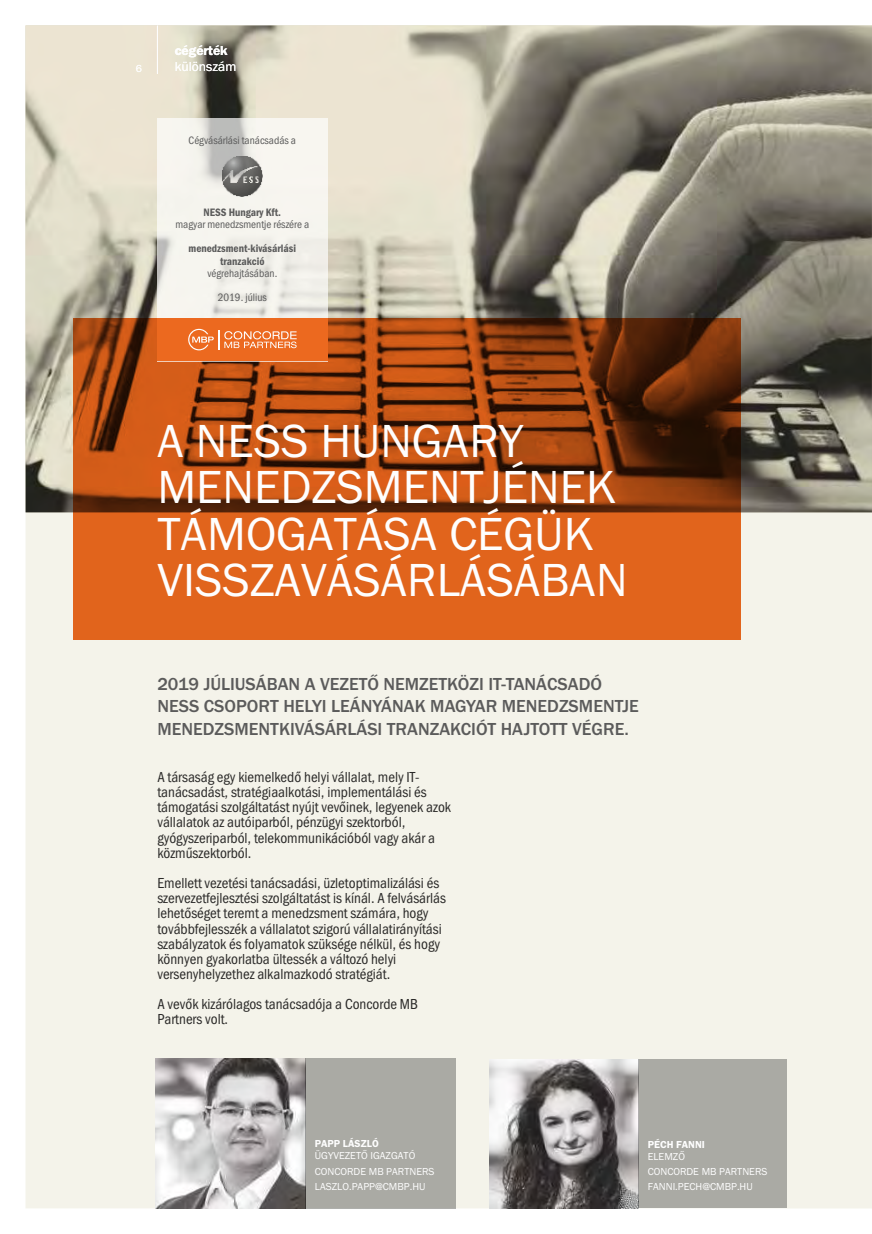
<style>
.page{position:relative;width:872px;height:1234px;background:#fff}
.page>*{position:absolute;margin:0;border:0;box-sizing:border-box;transform-origin:0 0}
.t1{font:48px/46.5px "Franklin Got Itc TEE Book";color:#fefefe}
.t2{font:500 18px/22.5px "Franklin Got Itc TEE";color:#5b5b5b}
.t3{font:15px/15.1px "Franklin Got Itc TEE Book Condensed";color:#2b2a29}
.t4{font:13.5px "Franklin Got Itc TEE Book";color:#fefefe}
.t5{font:13.5px "Franklin Got Itc TEE Demi";color:#fefefe}
.t6{font:11.1px/24px "Franklin Got Itc TEE Book Condensed";color:#5b5b5b;text-align:center}
.t7{font:11.1px/12.3px "Franklin Gothic Itc TEE Demi Condensed";color:#5b5b5b;text-align:center}
.t8{font:10.5px "Franklin Got Itc TEE Book";color:#fefefe}
.t9{font:10.5px "Franklin Got Itc TEE Demi";color:#fefefe}
</style>
<div class="page">
<div style="left:26px;top:25px;width:846px;height:1183px;background:#f4f3ea"></div>
<img style="left:26px;top:25px;width:845px;height:487px">
<img style="left:155px;top:1058px;width:150px;height:150px">
<div style="left:305px;top:1058px;width:150px;height:150px;background:#aaaaa4"></div>
<svg style="left:73px;top:318px;width:667px;height:321px;background:#b24e15"></svg>
<div style="left:157px;top:118px;width:170px;height:243px;background:#fefefe;opacity:.7"></div>
<div style="left:157px;top:318px;width:170px;height:43px;background:#ec691f"></div>
<svg style="left:188px;top:329px;width:109px;height:21px"></svg>
<img style="left:222px;top:156px;width:40px;height:40px">
<hr style="left:871px;top:25px;width:1px;height:487px;background:#d7d5c1">
<img style="left:489px;top:1059px;width:149px;height:149px">
<div style="left:638px;top:1059px;width:149px;height:149px;background:#aaaaa4"></div>
<hr style="left:157px;top:26px;width:1px;height:48px;background:#fefefe">
<p class="t8" style="left:136px;top:65px;width:8px">6</p>
<p class="t5" style="left:175px;top:46px;width:54px">cégérték</p>
<p class="t4" style="left:175px;top:62px;width:63px">különszám</p>
<p class="t6" style="left:189px;top:129px;width:109px">Cégvásárlási tanácsadás a</p>
<p class="t7" style="left:204px;top:207px;width:79px">NESS Hungary Kft.</p>
<p class="t6" style="left:175px;top:213px;width:135px">magyar menedzsmentje részére a</p>
<p class="t7" style="left:189px;top:244px;width:109px">menedzsment-kivásárlási tranzakció</p>
<p class="t6" style="left:207px;top:262px;width:71px">végrehajtásában.<br>2019. július</p>
<h1 class="t1" style="left:157px;top:422px;width:472px">A NESS HUNGARY<br>MENEDZSMENTJÉNEK<br>TÁMOGATÁSA CÉGÜK<br>VISSZAVÁSÁRLÁSÁBAN</h1>
<p class="t2" style="left:157px;top:674px;width:483px">2019 JÚLIUSÁBAN A VEZETÕ NEMZETKÖZI IT-TANÁCSADÓ<br>NESS CSOPORT HELYI LEÁNYÁNAK MAGYAR MENEDZSMENTJE<br>MENEDZSMENTKIVÁSÁRLÁSI TRANZAKCIÓT HAJTOTT VÉGRE.</p>
<p class="t3" style="left:157px;top:770px;width:295px">A társaság egy kiemelkedő helyi vállalat, mely IT&shy;tanácsadást, stratégiaalkotási, implementálási és támogatási szolgáltatást nyújt vevőinek, legyenek azok vállalatok az autóiparból, pénzügyi szektorból, gyógyszeriparból, telekommunikációból vagy akár a közműszektorból.</p>
<p class="t3" style="left:157px;top:876px;width:290px">Emellett vezetési tanácsadási, üzletoptimalizálási és szervezetfejlesztési szolgáltatást is kínál. A felvásárlás lehetőséget teremt a menedzsment számára, hogy továbbfejlesszék a vállalatot szigorú vállalatirányítási szabályzatok és folyamatok szüksége nélkül, és hogy könnyen gyakorlatba ültessék a változó helyi versenyhelyzethez alkalmazkodó stratégiát.</p>
<p class="t3" style="left:157px;top:997px;width:262px">A vevők kizárólagos tanácsadója a Concorde MB<br>Partners volt.</p>
<p class="t9" style="left:315px;top:1139px;width:65px">PAPP LÁSZLÓ</p>
<p class="t8" style="left:315px;top:1151px;width:102px">ÜGYVEZETŐ IGAZGATÓ</p>
<p class="t8" style="left:315px;top:1182px;width:112px">LASZLO.PAPP@CMBP.HU</p>
<p class="t8" style="left:315px;top:1167px;width:121px">CONCORDE MB PARTNERS</p>
<p class="t9" style="left:647px;top:1140px;width:59px">PÉCH FANNI</p>
<p class="t8" style="left:647px;top:1152px;width:39px">ELEMZŐ</p>
<p class="t8" style="left:647px;top:1182px;width:106px">FANNI.PECH@CMBP.HU</p>
<p class="t8" style="left:647px;top:1167px;width:121px">CONCORDE MB PARTNERS</p>
</div>
